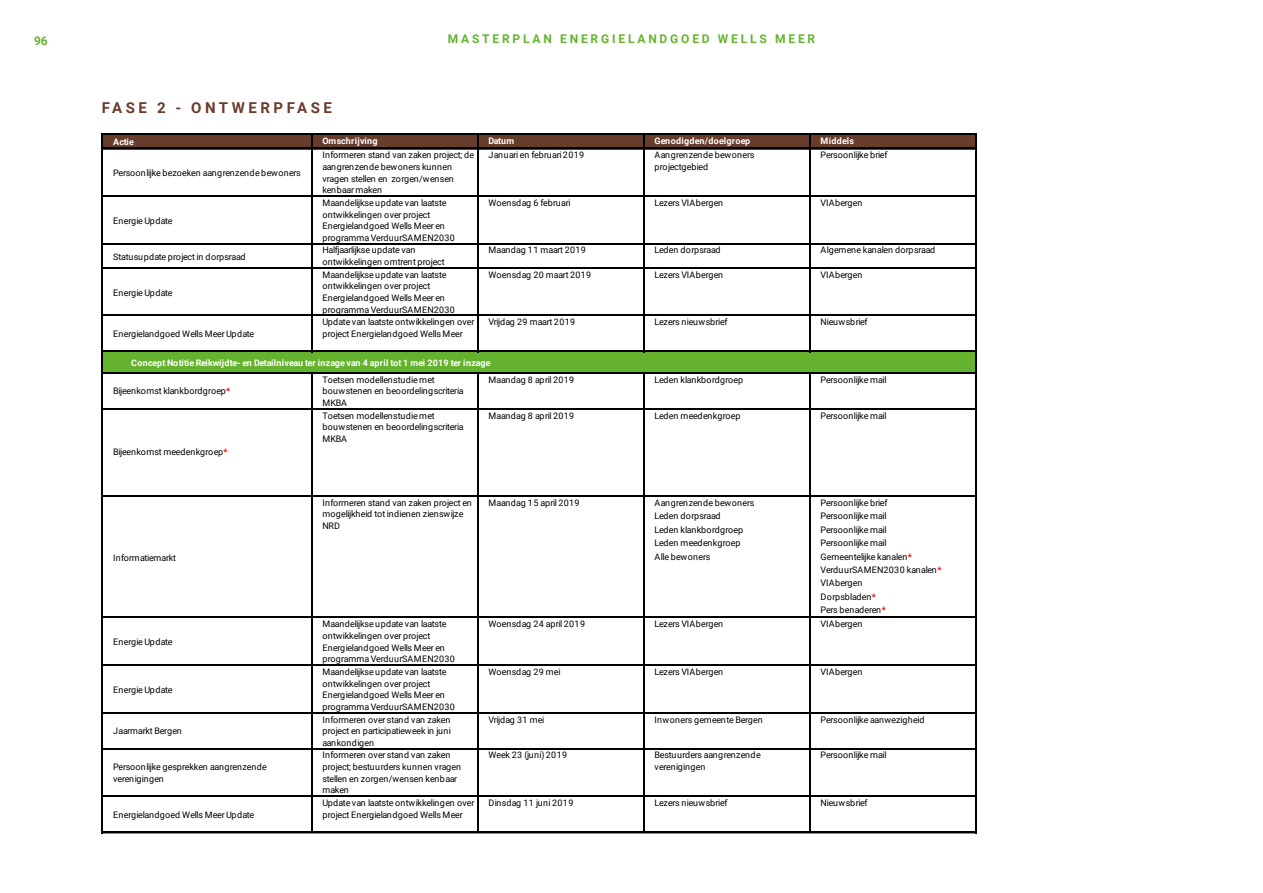
<style>
.page{position:relative;width:1263px;height:893px;background:#fff}
.page>*{position:absolute;margin:0;border:0;box-sizing:border-box;transform-origin:0 0}
.t1{font:700 15px "Roboto";letter-spacing:.235em;color:#693c2b}
.t2{font:700 12px "Roboto";letter-spacing:.235em;color:#64b42e}
.t3{font:9px/11.7px "Roboto";letter-spacing:-.025em;color:#000}
.t4{font:700 9px "Roboto";letter-spacing:-.005em;color:#fff}
.t5{font:9px "Roboto";letter-spacing:.025em;color:#000}
.t6{font:9px "Roboto";letter-spacing:-.005em;color:#000}
.t7{font:700 9px "Roboto";letter-spacing:.03em;color:#fff}
.t8{font:9px "Roboto";color:#000}
.t9{font:9px "Roboto";letter-spacing:.03em;color:#000}
.t10{font:9px "Roboto";letter-spacing:.04em;color:#000}
.t11{font:9px "Roboto";letter-spacing:.035em;color:#000}
.t12{font:9px "Roboto";letter-spacing:.02em;color:#000}
.s1{font-weight:700;color:#f00}
</style>
<div class="page">
<div style="left:103px;top:134px;width:874px;height:15px;background:#683c2b"></div>
<div style="left:103px;top:351px;width:874px;height:23px;background:#65b22e"></div>
<hr style="left:311px;top:135px;width:1px;height:217px;background:#000">
<hr style="left:477px;top:135px;width:2px;height:217px;background:#000">
<hr style="left:643px;top:135px;width:2px;height:217px;background:#000">
<hr style="left:809px;top:135px;width:2px;height:217px;background:#000">
<hr style="left:101px;top:133px;width:2px;height:445px;background:#000">
<hr style="left:311px;top:374px;width:1px;height:204px;background:#000">
<hr style="left:477px;top:374px;width:2px;height:204px;background:#000">
<hr style="left:643px;top:374px;width:2px;height:204px;background:#000">
<hr style="left:809px;top:374px;width:2px;height:204px;background:#000">
<hr style="left:975px;top:135px;width:2px;height:443px;background:#000">
<hr style="left:103px;top:133px;width:874px;height:2px;background:#000">
<hr style="left:103px;top:147px;width:874px;height:2px;background:#000">
<hr style="left:103px;top:195px;width:874px;height:2px;background:#000">
<hr style="left:103px;top:243px;width:874px;height:1px;background:#000">
<hr style="left:103px;top:267px;width:874px;height:2px;background:#000">
<hr style="left:103px;top:314px;width:874px;height:2px;background:#000">
<hr style="left:103px;top:350px;width:874px;height:2px;background:#000">
<hr style="left:103px;top:372px;width:874px;height:2px;background:#000">
<hr style="left:103px;top:408px;width:874px;height:2px;background:#000">
<hr style="left:103px;top:495px;width:874px;height:2px;background:#000">
<hr style="left:311px;top:576px;width:1px;height:257px;background:#000">
<hr style="left:477px;top:576px;width:2px;height:257px;background:#000">
<hr style="left:643px;top:576px;width:2px;height:257px;background:#000">
<hr style="left:809px;top:576px;width:2px;height:257px;background:#000">
<hr style="left:101px;top:576px;width:2px;height:257px;background:#000">
<hr style="left:975px;top:576px;width:2px;height:257px;background:#000">
<hr style="left:103px;top:617px;width:874px;height:1px;background:#000">
<hr style="left:103px;top:664px;width:874px;height:2px;background:#000">
<hr style="left:103px;top:712px;width:874px;height:1px;background:#000">
<hr style="left:103px;top:748px;width:874px;height:1px;background:#000">
<hr style="left:103px;top:795px;width:874px;height:2px;background:#000">
<hr style="left:103px;top:831px;width:874px;height:2px;background:#000">
<h2 class="t2" style="left:34px;top:32px;width:15px">96</h2>
<h2 class="t2" style="left:448px;top:30px;width:369px">MASTERPLAN ENERGIELANDGOED WELLS MEER</h2>
<h1 class="t1" style="left:102px;top:97px;width:232px">FASE 2 - ONTWERPFASE</h1>
<p class="t7" style="left:113px;top:135px;width:23px">Actie</p>
<p class="t7" style="left:322px;top:134px;width:57px">Omschrijving</p>
<p class="t7" style="left:488px;top:134px;width:27px">Datum</p>
<p class="t7" style="left:654px;top:134px;width:97px">Genodigden/doelgroep</p>
<p class="t7" style="left:821px;top:134px;width:35px">Middels</p>
<p class="t3" style="left:113px;top:167px;width:189px">Persoonlijke bezoeken aangrenzende bewoners</p>
<p class="t3" style="left:322px;top:149px;width:153px">Informeren stand van zaken project; de aangrenzende bewoners kunnen vragen stellen en zorgen/wensen kenbaar maken</p>
<p class="t3" style="left:488px;top:149px;width:97px">Januari en februari 2019</p>
<p class="t3" style="left:654px;top:149px;width:101px">Aangrenzende bewoners projectgebied</p>
<p class="t3" style="left:821px;top:149px;width:68px">Persoonlijke brief</p>
<p class="t3" style="left:113px;top:214px;width:61px">Energie Update</p>
<p class="t3" style="left:322px;top:196px;width:134px">Maandelijkse update van laatste ontwikkelingen over project<br>Energielandgoed Wells Meer en programma VerduurSAMEN2030</p>
<p class="t3" style="left:488px;top:196px;width:84px">Woensdag 6 februari</p>
<p class="t3" style="left:654px;top:196px;width:70px">Lezers VIAbergen</p>
<p class="t8" style="left:821px;top:196px;width:43px">VIAbergen</p>
<p class="t3" style="left:113px;top:250px;width:134px">Statusupdate project in dorpsraad</p>
<p class="t3" style="left:322px;top:244px;width:124px">Halfjaarlijkse update van ontwikkelingen omtrent project</p>
<p class="t5" style="left:488px;top:244px;width:99px">Maandag 11 maart 2019</p>
<p class="t3" style="left:654px;top:244px;width:68px">Leden dorpsraad</p>
<p class="t3" style="left:821px;top:244px;width:116px">Algemene kanalen dorpsraad</p>
<p class="t3" style="left:113px;top:286px;width:61px">Energie Update</p>
<p class="t3" style="left:322px;top:268px;width:134px">Maandelijkse update van laatste ontwikkelingen over project<br>Energielandgoed Wells Meer en programma VerduurSAMEN2030</p>
<p class="t5" style="left:488px;top:268px;width:104px">Woensdag 20 maart 2019</p>
<p class="t3" style="left:654px;top:268px;width:70px">Lezers VIAbergen</p>
<p class="t8" style="left:821px;top:268px;width:43px">VIAbergen</p>
<p class="t3" style="left:113px;top:328px;width:143px">Energielandgoed Wells Meer Update</p>
<p class="t3" style="left:322px;top:316px;width:154px">Update van laatste ontwikkelingen over project Energielandgoed Wells Meer</p>
<p class="t3" style="left:488px;top:316px;width:88px">Vrijdag 29 maart 2019</p>
<p class="t3" style="left:654px;top:316px;width:75px">Lezers nieuwsbrief</p>
<p class="t3" style="left:821px;top:316px;width:49px">Nieuwsbrief</p>
<p class="t4" style="left:131px;top:356px;width:361px">Concept Notitie Reikwijdte- en Detailniveau ter inzage van 4 april tot 1 mei 2019 ter inzage</p>
<p class="t6" style="left:113px;top:385px;width:119px">Bijeenkomst klankbordgroep<span class="s1">*</span></p>
<p class="t3" style="left:322px;top:373px;width:143px">Toetsen modellenstudie met bouwstenen en beoordelingscriteria<br>MKBA</p>
<p class="t5" style="left:488px;top:373px;width:87px">Maandag 8 april 2019</p>
<p class="t6" style="left:654px;top:373px;width:90px">Leden klankbordgroep</p>
<p class="t3" style="left:821px;top:373px;width:67px">Persoonlijke mail</p>
<p class="t3" style="left:113px;top:446px;width:116px">Bijeenkomst meedenkgroep<span class="s1">*</span></p>
<p class="t3" style="left:113px;top:551px;width:65px">Informatiemarkt</p>
<p class="t3" style="left:113px;top:636px;width:61px">Energie Update</p>
<p class="t3" style="left:113px;top:683px;width:61px">Energie Update</p>
<p class="t3" style="left:322px;top:409px;width:143px">Toetsen modellenstudie met bouwstenen en beoordelingscriteria<br>MKBA</p>
<p class="t5" style="left:488px;top:409px;width:87px">Maandag 8 april 2019</p>
<p class="t3" style="left:654px;top:409px;width:87px">Leden meedenkgroep</p>
<p class="t3" style="left:821px;top:409px;width:67px">Persoonlijke mail</p>
<p class="t3" style="left:322px;top:496px;width:151px">Informeren stand van zaken project en mogelijkheid tot indienen zienswijze<br>NRD</p>
<p class="t9" style="left:488px;top:496px;width:93px">Maandag 15 april 2019</p>
<p class="t11" style="left:654px;top:496px;width:101px">Aangrenzende bewoners</p>
<p class="t3" style="left:821px;top:496px;width:68px">Persoonlijke brief</p>
<p class="t3" style="left:654px;top:510px;width:68px">Leden dorpsraad</p>
<p class="t3" style="left:821px;top:510px;width:67px">Persoonlijke mail</p>
<p class="t6" style="left:654px;top:523px;width:90px">Leden klankbordgroep</p>
<p class="t3" style="left:821px;top:523px;width:67px">Persoonlijke mail</p>
<p class="t3" style="left:654px;top:537px;width:87px">Leden meedenkgroep</p>
<p class="t3" style="left:821px;top:537px;width:67px">Persoonlijke mail</p>
<p class="t8" style="left:654px;top:550px;width:57px">Alle bewoners</p>
<p class="t3" style="left:821px;top:549px;width:122px;line-height:13.5px">Gemeentelijke kanalen<span class="s1">*<br></span>VerduurSAMEN2030 kanalen<span class="s1">*</span></p>
<p class="t3" style="left:821px;top:576px;width:67px;line-height:13.5px">VIAbergen<br>Dorpsbladen<span class="s1">*<br></span>Pers benaderen<span class="s1">*</span></p>
<p class="t3" style="left:322px;top:618px;width:134px">Maandelijkse update van laatste ontwikkelingen over project<br>Energielandgoed Wells Meer en programma VerduurSAMEN2030</p>
<p class="t9" style="left:488px;top:618px;width:98px">Woensdag 24 april 2019</p>
<p class="t3" style="left:654px;top:618px;width:70px">Lezers VIAbergen</p>
<p class="t8" style="left:821px;top:618px;width:43px">VIAbergen</p>
<p class="t3" style="left:322px;top:666px;width:134px">Maandelijkse update van laatste ontwikkelingen over project<br>Energielandgoed Wells Meer en programma VerduurSAMEN2030</p>
<p class="t12" style="left:488px;top:665px;width:74px">Woensdag 29 mei</p>
<p class="t3" style="left:654px;top:666px;width:70px">Lezers VIAbergen</p>
<p class="t8" style="left:821px;top:665px;width:43px">VIAbergen</p>
<p class="t3" style="left:113px;top:725px;width:70px">Jaarmarkt Bergen</p>
<p class="t3" style="left:322px;top:713px;width:130px;text-align:justify">Informeren over stand van zaken project en participatieweek in juni aankondigen</p>
<p class="t3" style="left:488px;top:713px;width:58px">Vrijdag 31 mei</p>
<p class="t3" style="left:654px;top:713px;width:110px">Inwoners gemeente Bergen</p>
<p class="t3" style="left:821px;top:713px;width:105px">Persoonlijke aanwezigheid</p>
<p class="t3" style="left:113px;top:761px;width:155px">Persoonlijke gesprekken aangrenzende verenigingen</p>
<p class="t3" style="left:322px;top:749px;width:140px">Informeren over stand van zaken project; bestuurders kunnen vragen stellen en zorgen/wensen kenbaar maken</p>
<p class="t10" style="left:488px;top:749px;width:80px">Week 23 (juni) 2019</p>
<p class="t3" style="left:654px;top:749px;width:108px">Bestuurders aangrenzende verenigingen</p>
<p class="t3" style="left:821px;top:749px;width:67px">Persoonlijke mail</p>
<p class="t3" style="left:113px;top:808px;width:143px">Energielandgoed Wells Meer Update</p>
<p class="t3" style="left:322px;top:797px;width:154px">Update van laatste ontwikkelingen over project Energielandgoed Wells Meer</p>
<p class="t10" style="left:488px;top:796px;width:86px">Dinsdag 11 juni 2019</p>
<p class="t3" style="left:654px;top:797px;width:75px">Lezers nieuwsbrief</p>
<p class="t3" style="left:821px;top:797px;width:49px">Nieuwsbrief</p>
</div>
